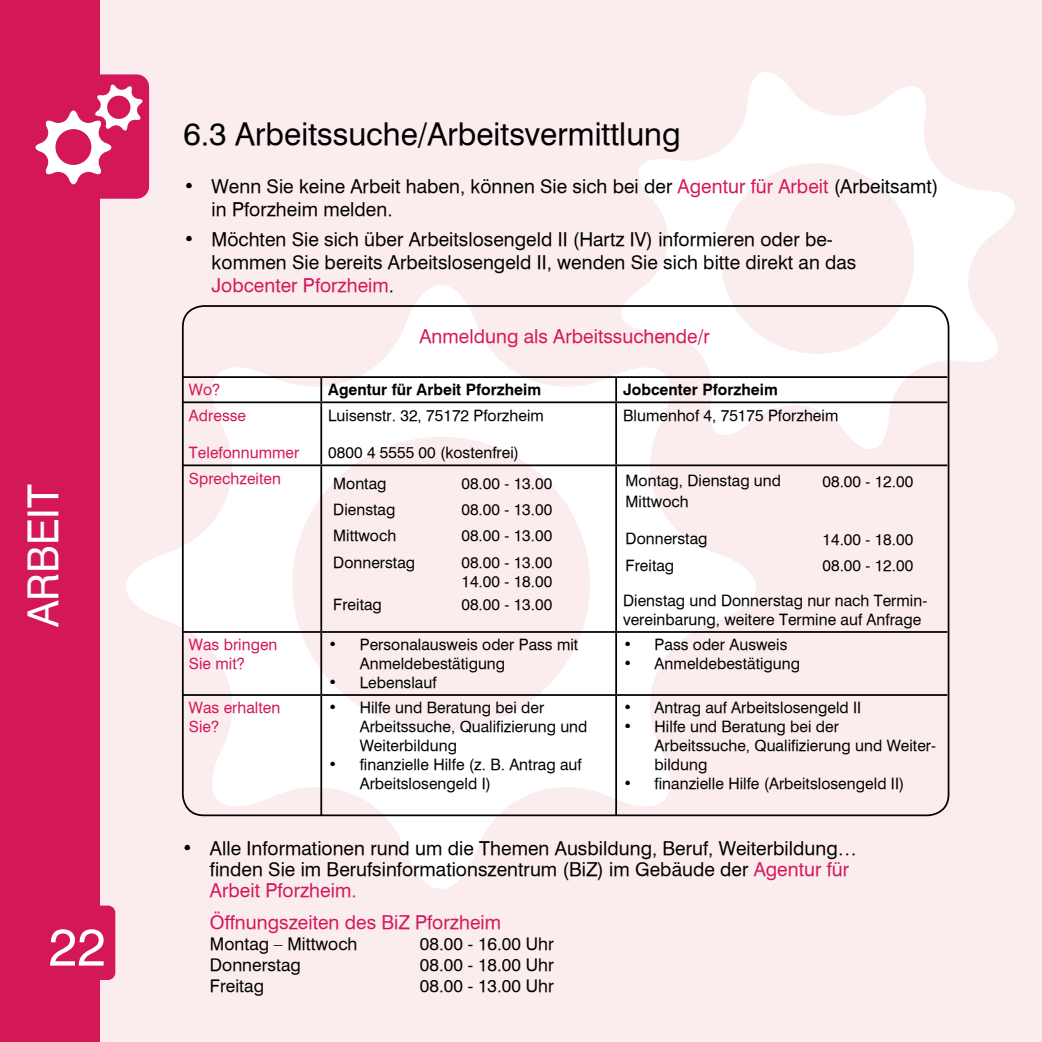
<style>
.page{position:relative;width:1042px;height:1042px;background:#fbecee}
.page>*{position:absolute;margin:0;border:0;box-sizing:border-box;transform-origin:0 0}
.t1{font:52.5px "Geneva";color:#fff}
.t2{font:42px "Geneva";color:#fff}
.t3{font:31.5px "Geneva";color:#000}
.t4{font:19.25px/23.1px "Geneva";color:#000}
.t5{font:19.25px "Geneva";color:#d41759}
.t6{font:17.5px "Geneva";color:#000}
.t7{font:15.75px/18.9px "Geneva";color:#000}
.t8{font:15.75px/18.9px "Geneva";color:#d41759}
.t9{font:700 15.75px "Geneva";color:#000}
.s1{color:#d41759}
</style>
<div class="page">
<svg style="left:126px;top:285px;width:644px;height:604px"></svg>
<svg style="left:610px;top:72px;width:405px;height:388px"></svg>
<div style="left:0;top:0;width:99px;height:1042px;background:#d41759"></div>
<div style="left:25px;top:74px;width:124px;height:125px;background:#d41759;border-radius:12px"></div>
<svg style="left:35px;top:84px;width:108px;height:101px"></svg>
<div style="left:41px;top:905px;width:74px;height:75px;background:#d41759;border-radius:7px"></div>
<hr style="left:320px;top:378px;width:2px;height:23px;background:#000">
<hr style="left:615px;top:378px;width:2px;height:23px;background:#000">
<hr style="left:320px;top:403px;width:2px;height:61px;background:#000">
<hr style="left:615px;top:403px;width:2px;height:61px;background:#000">
<hr style="left:182px;top:464px;width:139px;height:2px;background:#000">
<hr style="left:321px;top:464px;width:295px;height:2px;background:#000">
<hr style="left:320px;top:466px;width:2px;height:165px;background:#000">
<hr style="left:616px;top:464px;width:331px;height:2px;background:#000">
<hr style="left:615px;top:466px;width:2px;height:165px;background:#000">
<hr style="left:182px;top:631px;width:139px;height:2px;background:#000">
<hr style="left:321px;top:631px;width:295px;height:2px;background:#000">
<hr style="left:320px;top:633px;width:2px;height:61px;background:#000">
<hr style="left:616px;top:631px;width:331px;height:2px;background:#000">
<hr style="left:615px;top:633px;width:2px;height:61px;background:#000">
<hr style="left:182px;top:694px;width:139px;height:2px;background:#000">
<hr style="left:321px;top:694px;width:295px;height:2px;background:#000">
<hr style="left:320px;top:696px;width:2px;height:120px;background:#000">
<hr style="left:616px;top:694px;width:331px;height:2px;background:#000">
<hr style="left:615px;top:696px;width:2px;height:120px;background:#000">
<hr style="left:182px;top:401px;width:139px;height:2px;background:#000">
<hr style="left:321px;top:401px;width:295px;height:2px;background:#000">
<hr style="left:616px;top:401px;width:331px;height:2px;background:#000">
<hr style="left:182px;top:376px;width:139px;height:2px;background:#000">
<hr style="left:321px;top:376px;width:295px;height:2px;background:#000">
<hr style="left:616px;top:376px;width:331px;height:2px;background:#000">
<h2 class="t2" style="left:18px;top:627px;width:141px;rotate:-90deg">Arbeit</h2>
<h1 class="t1" style="left:49px;top:915px;width:59px">22</h1>
<h3 class="t3" style="left:184px;top:115px;width:499px">6.3 Arbeitssuche/Arbeitsvermittlung</h3>
<p class="t4" style="left:212px;top:174px;width:728px;text-indent:-28px">• Wenn Sie keine Arbeit haben, können Sie sich bei der <span class="s1">Agentur für Arbeit</span> (Arbeitsamt) in Pforzheim melden.</p>
<p class="t4" style="left:212px;top:227px;width:646px;text-indent:-28px">• Möchten Sie sich über Arbeitslosengeld II (Hartz IV) informieren oder be&shy;kommen Sie bereits Arbeitslosengeld II, wenden Sie sich bitte direkt an das<br><span class="s1">Jobcenter Pforzheim</span>.</p>
<p class="t5" style="left:419px;top:324px;width:292px">Anmeldung als Arbeitssuchende/r</p>
<p class="t8" style="left:189px;top:380px;width:33px">Wo?</p>
<p class="t9" style="left:328px;top:380px;width:214px">Agentur für Arbeit Pforzheim</p>
<p class="t9" style="left:623px;top:380px;width:156px">Jobcenter Pforzheim</p>
<p class="t8" style="left:189px;top:405px;width:59px">Adresse</p>
<p class="t8" style="left:189px;top:443px;width:112px">Telefonnummer</p>
<p class="t7" style="left:328px;top:405px;width:217px">Luisenstr. 32, 75172 Pforzheim</p>
<p class="t7" style="left:328px;top:443px;width:192px">0800 4 5555 00 (kostenfrei)</p>
<p class="t7" style="left:623px;top:405px;width:217px">Blumenhof 4, 75175 Pforzheim</p>
<p class="t8" style="left:189px;top:468px;width:94px">Sprechzeiten</p>
<p class="t7" style="left:333px;top:473px;width:55px">Montag</p>
<p class="t7" style="left:461px;top:473px;width:92px">08.00 - 13.00</p>
<p class="t7" style="left:333px;top:500px;width:64px">Dienstag</p>
<p class="t7" style="left:461px;top:500px;width:92px">08.00 - 13.00</p>
<p class="t7" style="left:333px;top:526px;width:65px">Mittwoch</p>
<p class="t7" style="left:461px;top:526px;width:92px">08.00 - 13.00</p>
<p class="t7" style="left:333px;top:553px;width:83px">Donnerstag</p>
<p class="t7" style="left:461px;top:553px;width:92px">08.00 - 13.00<br>14.00 - 18.00</p>
<p class="t7" style="left:333px;top:595px;width:50px">Freitag</p>
<p class="t7" style="left:461px;top:595px;width:92px">08.00 - 13.00</p>
<p class="t8" style="left:189px;top:635px;width:90px">Was bringen<br>Sie mit?</p>
<p class="t7" style="left:360px;top:635px;width:220px;text-indent:-32px">• Personalausweis oder Pass mit<br>Anmeldebestätigung</p>
<p class="t7" style="left:328px;top:673px;width:110px">• Lebenslauf</p>
<p class="t8" style="left:189px;top:698px;width:93px">Was erhalten<br>Sie?</p>
<p class="t7" style="left:360px;top:698px;width:229px;text-indent:-31px">• Hilfe und Beratung bei der<br>Arbeitssuche, Qualifizierung und<br>Weiterbildung</p>
<p class="t7" style="left:360px;top:755px;width:223px;text-indent:-32px">• finanzielle Hilfe (z. B. Antrag auf<br>Arbeitslosengeld I)</p>
<p class="t7" style="left:625px;top:470px;width:157px;line-height:21px">Montag, Dienstag und<br>Mittwoch</p>
<p class="t7" style="left:822px;top:472px;width:92px">08.00 - 12.00</p>
<p class="t7" style="left:625px;top:529px;width:83px">Donnerstag</p>
<p class="t7" style="left:822px;top:530px;width:92px">14.00 - 18.00</p>
<p class="t7" style="left:625px;top:555px;width:50px">Freitag</p>
<p class="t7" style="left:822px;top:555px;width:92px">08.00 - 12.00</p>
<p class="t7" style="left:623px;top:591px;width:306px">Dienstag und Donnerstag nur nach Termin&shy;vereinbarung, weitere Termine auf Anfrage</p>
<p class="t7" style="left:623px;top:635px;width:166px">• Pass oder Ausweis</p>
<p class="t7" style="left:623px;top:654px;width:178px">• Anmeldebestätigung</p>
<p class="t7" style="left:623px;top:698px;width:240px">• Antrag auf Arbeitslosengeld II</p>
<p class="t7" style="left:654px;top:717px;width:283px;text-indent:-32px">• Hilfe und Beratung bei der<br>Arbeitssuche, Qualifizierung und Weiter&shy;bildung</p>
<p class="t7" style="left:623px;top:774px;width:283px">• finanzielle Hilfe (Arbeitslosengeld II)</p>
<p class="t4" style="left:210px;top:838px;width:648px;line-height:21px;text-indent:-28px">• Alle Informationen rund um die Themen Ausbildung, Beruf, Weiterbildung… finden Sie im Berufsinformationszentrum (BiZ) im Gebäude der <span class="s1">Agentur für<br>Arbeit Pforzheim.</span></p>
<p class="t5" style="left:210px;top:910px;width:293px">Öffnungszeiten des BiZ Pforzheim</p>
<p class="t6" style="left:210px;top:933px;width:149px">Montag – Mittwoch</p>
<p class="t6" style="left:420px;top:933px;width:135px">08.00 - 16.00 Uhr</p>
<p class="t6" style="left:210px;top:954px;width:93px">Donnerstag</p>
<p class="t6" style="left:420px;top:954px;width:135px">08.00 - 18.00 Uhr</p>
<p class="t6" style="left:210px;top:975px;width:56px">Freitag</p>
<p class="t6" style="left:420px;top:975px;width:135px">08.00 - 13.00 Uhr</p>
</div>
